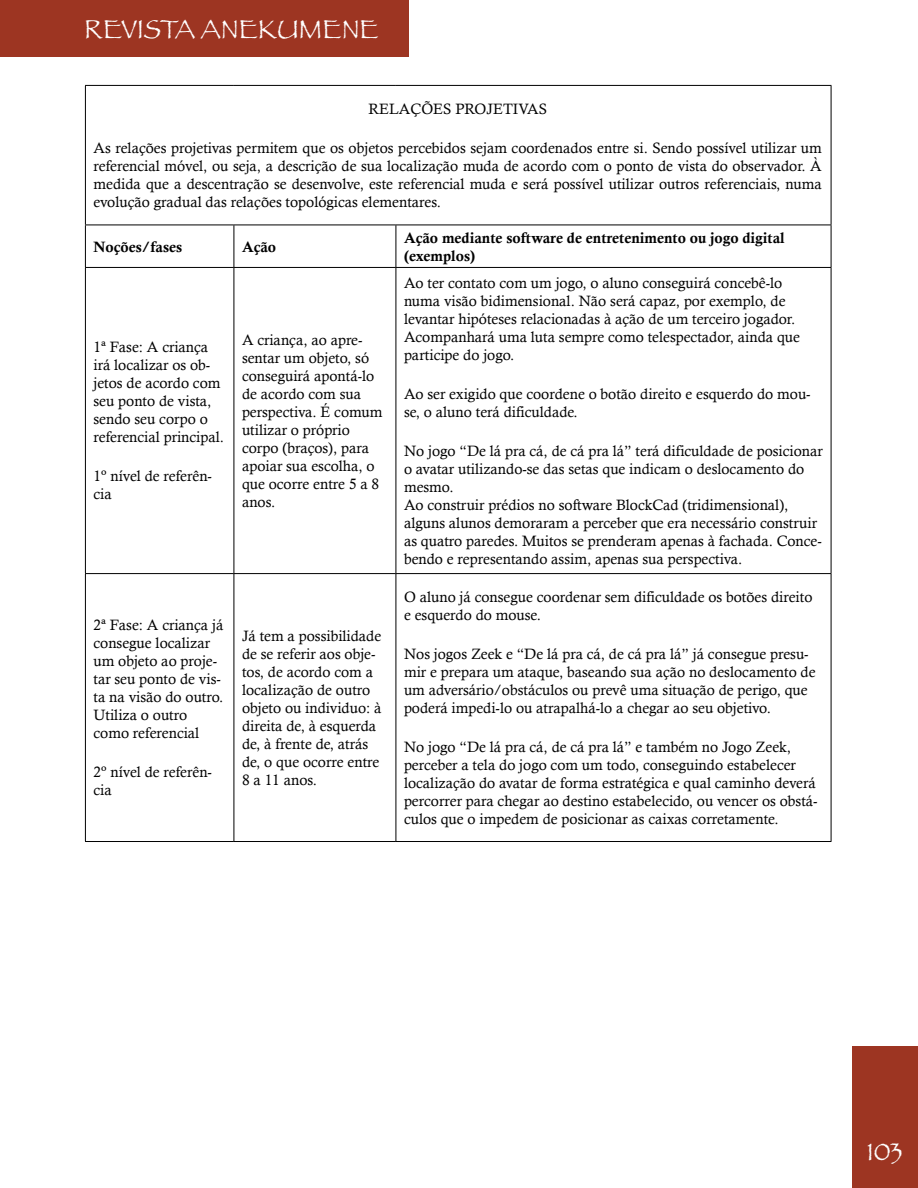
<style>
.page{position:relative;width:918px;height:1188px;background:#fff}
.page>*{position:absolute;margin:0;border:0;box-sizing:border-box;transform-origin:0 0}
.t1{font:27px "Papyrus";color:#fff}
.t2{font:25.5px "Papyrus";color:#fff}
.t3{font:15px/18px "Calisto";color:#000}
.t4{font:15px/18px "Calis MT Bol";color:#000}
</style>
<div class="page">
<div style="left:0;top:0;width:409px;height:56px;background:#9d3522"></div>
<div style="left:852px;top:1047px;width:66px;height:141px;background:#9d3522"></div>
<hr style="left:85px;top:85px;width:149px;height:1px;background:#000">
<hr style="left:85px;top:86px;width:1px;height:139px;background:#000">
<hr style="left:234px;top:85px;width:162px;height:1px;background:#000">
<hr style="left:396px;top:85px;width:435px;height:1px;background:#000">
<hr style="left:831px;top:86px;width:1px;height:139px;background:#000">
<hr style="left:85px;top:225px;width:149px;height:1px;background:#000">
<hr style="left:85px;top:225px;width:1px;height:42px;background:#000">
<hr style="left:234px;top:225px;width:162px;height:1px;background:#000">
<hr style="left:234px;top:225px;width:1px;height:42px;background:#000">
<hr style="left:396px;top:225px;width:435px;height:1px;background:#000">
<hr style="left:396px;top:225px;width:1px;height:42px;background:#000">
<hr style="left:831px;top:225px;width:1px;height:42px;background:#000">
<hr style="left:85px;top:267px;width:149px;height:1px;background:#000">
<hr style="left:85px;top:268px;width:1px;height:305px;background:#000">
<hr style="left:234px;top:267px;width:162px;height:1px;background:#000">
<hr style="left:234px;top:268px;width:1px;height:305px;background:#000">
<hr style="left:396px;top:267px;width:435px;height:1px;background:#000">
<hr style="left:396px;top:268px;width:1px;height:305px;background:#000">
<hr style="left:831px;top:268px;width:1px;height:305px;background:#000">
<hr style="left:85px;top:573px;width:149px;height:1px;background:#000">
<hr style="left:85px;top:574px;width:1px;height:267px;background:#000">
<hr style="left:234px;top:573px;width:162px;height:1px;background:#000">
<hr style="left:234px;top:574px;width:1px;height:267px;background:#000">
<hr style="left:396px;top:573px;width:435px;height:1px;background:#000">
<hr style="left:396px;top:574px;width:1px;height:267px;background:#000">
<hr style="left:831px;top:574px;width:1px;height:267px;background:#000">
<hr style="left:85px;top:841px;width:149px;height:1px;background:#000">
<hr style="left:234px;top:841px;width:162px;height:1px;background:#000">
<hr style="left:396px;top:841px;width:435px;height:1px;background:#000">
<h1 class="t1" style="left:84px;top:12px;width:296px">REVISTA ANEKUMENE</h1>
<p class="t3" style="left:368px;top:100px;width:180px">RELAÇÕES PROJETIVAS</p>
<p class="t3" style="left:94px;top:139px;width:730px;text-align:justify">As relações projetivas permitem que os objetos percebidos sejam coordenados entre si. Sendo possível utilizar um referencial móvel, ou seja, a descrição de sua localização muda de acordo com o ponto de vista do observador. À medida que a descentração se desenvolve, este referencial muda e será possível utilizar outros referenciais, numa evolução gradual das relações topológicas elementares.</p>
<p class="t4" style="left:94px;top:239px;width:90px">Noções/fases</p>
<p class="t4" style="left:242px;top:239px;width:36px">Ação</p>
<p class="t4" style="left:404px;top:230px;width:382px">Ação mediante software de entretenimento ou jogo digital (exemplos)</p>
<p class="t3" style="left:94px;top:338px;width:132px">1ª Fase: A criança irá localizar os ob&shy;jetos de acordo com seu ponto de vista, sendo seu corpo o referencial principal.</p>
<p class="t3" style="left:94px;top:467px;width:120px">1º nível de referên&shy;cia</p>
<p class="t3" style="left:242px;top:331px;width:142px">A criança, ao apre&shy;sentar um objeto, só conseguirá apontá-lo de acordo com sua perspectiva. É comum utilizar o próprio corpo (braços), para apoiar sua escolha, o que ocorre entre 5 a 8 anos.</p>
<p class="t3" style="left:94px;top:616px;width:131px">2ª Fase: A criança já consegue localizar um objeto ao proje&shy;tar seu ponto de vis&shy;ta na visão do outro.<br>Utiliza o outro como referencial</p>
<p class="t3" style="left:94px;top:763px;width:120px">2º nível de referên&shy;cia</p>
<p class="t3" style="left:242px;top:627px;width:141px">Já tem a possibilidade de se referir aos obje&shy;tos, de acordo com a localização de outro objeto ou individuo: à direita de, à esquerda de, à frente de, atrás de, o que ocorre entre<br>8 a 11 anos.</p>
<p class="t3" style="left:404px;top:273px;width:397px">Ao ter contato com um jogo, o aluno conseguirá concebê-lo numa visão bidimensional. Não será capaz, por exemplo, de levantar hipóteses relacionadas à ação de um terceiro jogador.<br>Acompanhará uma luta sempre como telespectador, ainda que participe do jogo.</p>
<p class="t3" style="left:404px;top:385px;width:408px">Ao ser exigido que coordene o botão direito e esquerdo do mou&shy;se, o aluno terá dificuldade.</p>
<p class="t3" style="left:404px;top:442px;width:420px">No jogo “De lá pra cá, de cá pra lá” terá dificuldade de posicionar o avatar utilizando-se das setas que indicam o deslocamento do mesmo.<br>Ao construir prédios no software BlockCad (tridimensional), alguns alunos demoraram a perceber que era necessário construir as quatro paredes. Muitos se prenderam apenas à fachada. Conce&shy;bendo e representando assim, apenas sua perspectiva.</p>
<p class="t3" style="left:404px;top:587px;width:410px">O aluno já consegue coordenar sem dificuldade os botões direito e esquerdo do mouse.</p>
<p class="t3" style="left:404px;top:645px;width:413px">Nos jogos Zeek e “De lá pra cá, de cá pra lá” já consegue presu&shy;mir e prepara um ataque, baseando sua ação no deslocamento de um adversário/obstáculos ou prevê uma situação de perigo, que poderá impedi-lo ou atrapalhá-lo a chegar ao seu objetivo.</p>
<p class="t3" style="left:404px;top:738px;width:415px">No jogo “De lá pra cá, de cá pra lá” e também no Jogo Zeek, perceber a tela do jogo com um todo, conseguindo estabelecer localização do avatar de forma estratégica e qual caminho deverá percorrer para chegar ao destino estabelecido, ou vencer os obstá&shy;culos que o impedem de posicionar as caixas corretamente.</p>
<h2 class="t2" style="left:867px;top:1136px;width:37px">103</h2>
</div>
